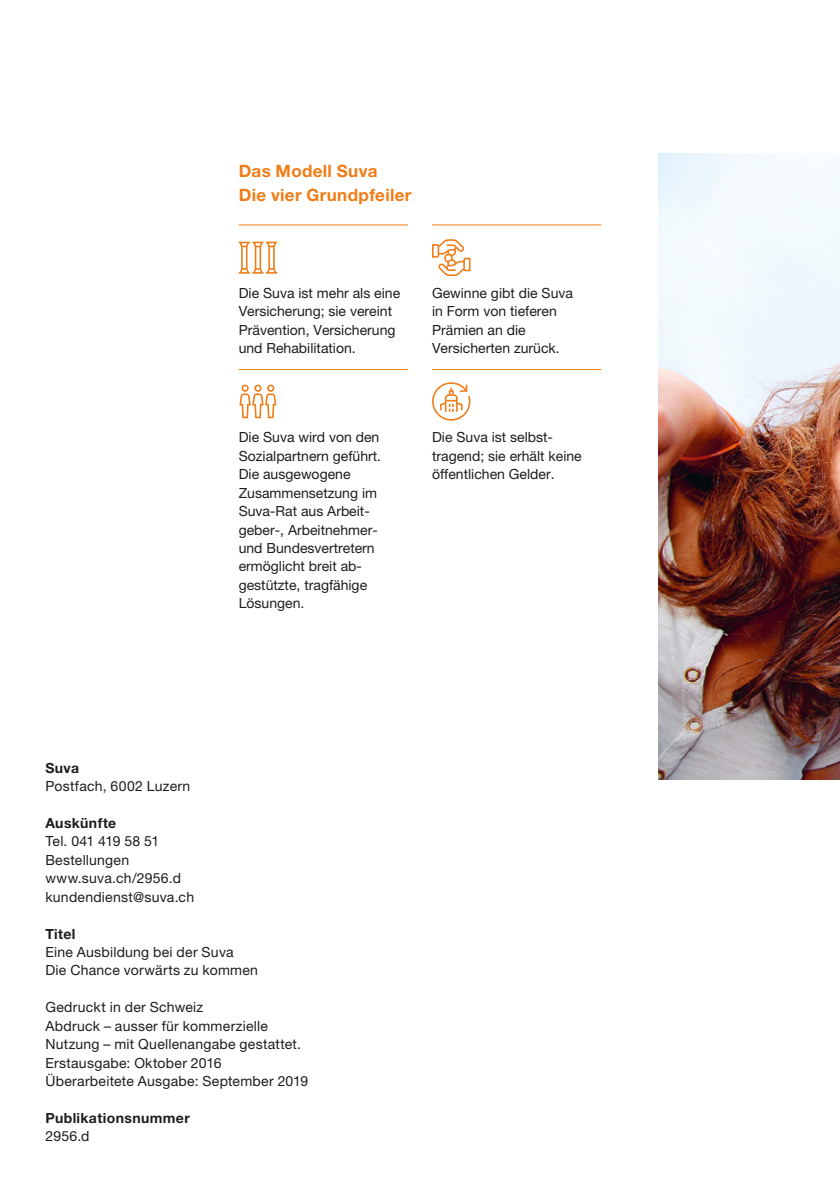
<style>
.page{position:relative;width:840px;height:1191px;background:#fff}
.page>*{position:absolute;margin:0;border:0;box-sizing:border-box;transform-origin:0 0}
.t1{font:700 17px/24px "Helvetica Neue LT Std";letter-spacing:.02em;color:#ef7d17}
.t2{font:14px/18.4px "Helvetica Neue LT Std";color:#1d1d1b}
.t3{font:14px/18.4px "Helvetica Neue LT Std";letter-spacing:.02em;color:#1d1d1b}
.t4{font:700 14px "Helvetica Neue LT Std";letter-spacing:.025em;color:#1d1d1b}
</style>
<div class="page">
<svg style="left:432px;top:382px;width:38px;height:39px"></svg>
<hr style="left:238px;top:224px;width:169px;height:1px;background:#ef7d17">
<hr style="left:238px;top:369px;width:169px;height:1px;background:#ef7d17">
<hr style="left:432px;top:224px;width:169px;height:1px;background:#ef7d17">
<hr style="left:432px;top:369px;width:169px;height:1px;background:#ef7d17">
<svg style="left:238px;top:242px;width:39px;height:32px"></svg>
<svg style="left:432px;top:239px;width:38px;height:37px"></svg>
<svg style="left:239px;top:385px;width:37px;height:33px"></svg>
<img style="left:658px;top:153px;width:181px;height:627px">
<p class="t1" style="left:238px;top:159px;width:174px">Das Modell Suva<br>Die vier Grundpfeiler</p>
<p class="t2" style="left:238px;top:283px;width:163px">Die Suva ist mehr als eine<br>Versicherung; sie vereint<br>Prävention, Versicherung und Rehabilitation.</p>
<p class="t2" style="left:238px;top:428px;width:144px">Die Suva wird von den<br>Sozialpartnern geführt.<br>Die ausgewogene<br>Zusammensetzung im<br>Suva-Rat aus Arbeit&shy;geber-, Arbeitnehmer&shy;und Bundesvertretern ermöglicht breit ab-- gestützte, tragfähige<br>Lösungen.</p>
<p class="t2" style="left:432px;top:283px;width:142px">Gewinne gibt die Suva in Form von tieferen<br>Prämien an die<br>Versicherten zurück.</p>
<p class="t2" style="left:432px;top:428px;width:151px">Die Suva ist selbst&shy;tragend; sie erhält keine öffentlichen Gelder.</p>
<p class="t4" style="left:45px;top:759px;width:35px">Suva</p>
<p class="t3" style="left:45px;top:776px;width:146px">Postfach, 6002 Luzern</p>
<p class="t4" style="left:45px;top:814px;width:72px">Auskünfte</p>
<p class="t3" style="left:45px;top:832px;width:150px">Tel. 041 419 58 51<br>Bestellungen www.suva.ch/2956.d kundendienst@suva.ch</p>
<p class="t4" style="left:45px;top:925px;width:32px">Titel</p>
<p class="t3" style="left:45px;top:942px;width:214px">Eine Ausbildung bei der Suva<br>Die Chance vorwärts zu kommen</p>
<p class="t3" style="left:45px;top:998px;width:264px">Gedruckt in der Schweiz<br>Abdruck – ausser für kommerzielle Nutzung – mit Quellenangabe gestattet.<br>Erstausgabe: Oktober 2016<br>Überarbeitete Ausgabe: September 2019</p>
<p class="t4" style="left:45px;top:1109px;width:146px">Publikationsnummer</p>
<p class="t2" style="left:45px;top:1127px;width:46px">2956.d</p>
</div>
